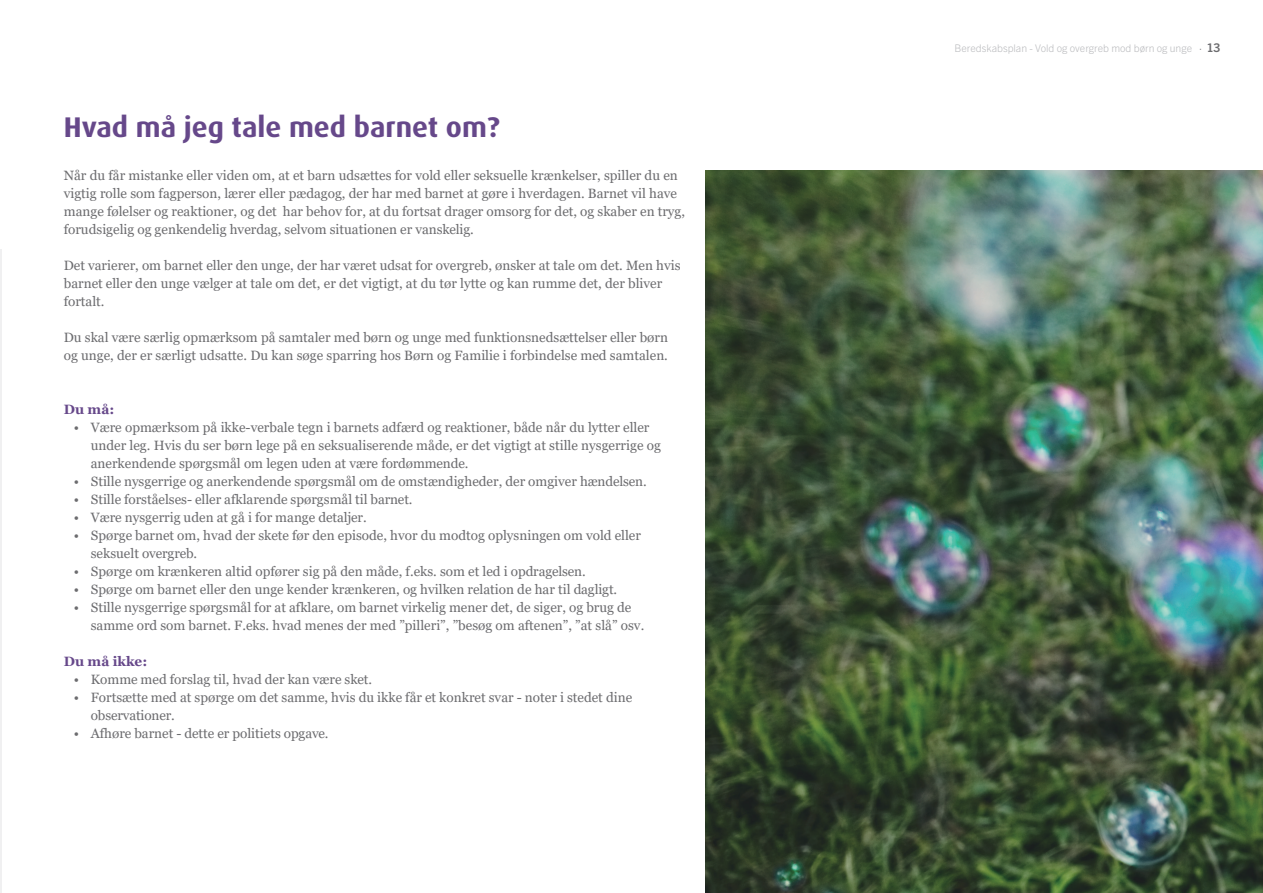
<style>
.page{position:relative;width:1263px;height:893px;background:#fff}
.page>*{position:absolute;margin:0;border:0;box-sizing:border-box;transform-origin:0 0}
.t1{font:700 28.5px "Dax Pro";color:#66488a}
.t2{font:13.5px/18px "Georgia";color:#6c6c6f}
.t3{font:700 13.5px "Georgia";color:#66488a}
.t4{font:300 10.5px "Trade Gothic Next LT Pro";color:#babbbe}
.s1{color:#6c6c6f}
.s2{font-weight:700;font-size:12px;color:#6c6c6f}
</style>
<div class="page">
<hr style="left:0;top:249px;width:1px;height:644px;background:#f0f0f1">
<img style="left:705px;top:170px;width:558px;height:723px">
<h1 class="t1" style="left:64px;top:109px;width:438px">Hvad må jeg tale med barnet om?</h1>
<p class="t2" style="left:64px;top:167px;width:623px">Når du får mistanke eller viden om, at et barn udsættes for vold eller seksuelle krænkelser, spiller du en vigtig rolle som fagperson, lærer eller pædagog, der har med barnet at gøre i hverdagen. Barnet vil have mange følelser og reaktioner, og det har behov for, at du fortsat drager omsorg for det, og skaber en tryg, forudsigelig og genkendelig hverdag, selvom situationen er vanskelig.</p>
<p class="t2" style="left:64px;top:257px;width:618px">Det varierer, om barnet eller den unge, der har været udsat for overgreb, ønsker at tale om det. Men hvis barnet eller den unge vælger at tale om det, er det vigtigt, at du tør lytte og kan rumme det, der bliver fortalt.</p>
<p class="t2" style="left:64px;top:329px;width:606px">Du skal være særlig opmærksom på samtaler med børn og unge med funktionsnedsættelser eller børn og unge, der er særligt udsatte. Du kan søge sparring hos Børn og Familie i forbindelse med samtalen.</p>
<p class="t3" style="left:64px;top:401px;width:52px">Du må:</p>
<p class="t2" style="left:91px;top:419px;width:572px;text-indent:-17px">• Være opmærksom på ikke-verbale tegn i barnets adfærd og reaktioner, både når du lytter eller under leg. Hvis du ser børn lege på en seksualiserende måde, er det vigtigt at stille nysgerrige og anerkendende spørgsmål om legen uden at være fordømmende.</p>
<p class="t2" style="left:74px;top:473px;width:574px">• Stille nysgerrige og anerkendende spørgsmål om de omstændigheder, der omgiver hændelsen.</p>
<p class="t2" style="left:74px;top:491px;width:340px">• Stille forståelses- eller afklarende spørgsmål til barnet.</p>
<p class="t2" style="left:74px;top:509px;width:294px">• Være nysgerrig uden at gå i for mange detaljer.</p>
<p class="t2" style="left:91px;top:527px;width:552px;text-indent:-17px">• Spørge barnet om, hvad der skete før den episode, hvor du modtog oplysningen om vold eller seksuelt overgreb.</p>
<p class="t2" style="left:74px;top:563px;width:513px">• Spørge om krænkeren altid opfører sig på den måde, f.eks. som et led i opdragelsen.</p>
<p class="t2" style="left:74px;top:581px;width:545px">• Spørge om barnet eller den unge kender krænkeren, og hvilken relation de har til dagligt.</p>
<p class="t2" style="left:91px;top:599px;width:555px;text-indent:-17px">• Stille nysgerrige spørgsmål for at afklare, om barnet virkelig mener det, de siger, og brug de samme ord som barnet. F.eks. hvad menes der med ”pilleri”, ”besøg om aftenen”, ”at slå” osv.</p>
<p class="t3" style="left:64px;top:653px;width:85px">Du må ikke:</p>
<p class="t2" style="left:74px;top:671px;width:300px">• Komme med forslag til, hvad der kan være sket.</p>
<p class="t2" style="left:91px;top:689px;width:543px;text-indent:-17px">• Fortsætte med at spørge om det samme, hvis du ikke får et konkret svar - noter i stedet dine observationer.</p>
<p class="t2" style="left:74px;top:725px;width:256px">• Afhøre barnet - dette er politiets opgave.</p>
<p class="t4" style="left:955px;top:41px;width:267px">Beredskabsplan - Vold og overgreb mod børn og unge <span class="s1">·</span> <span class="s2">13</span></p>
</div>
